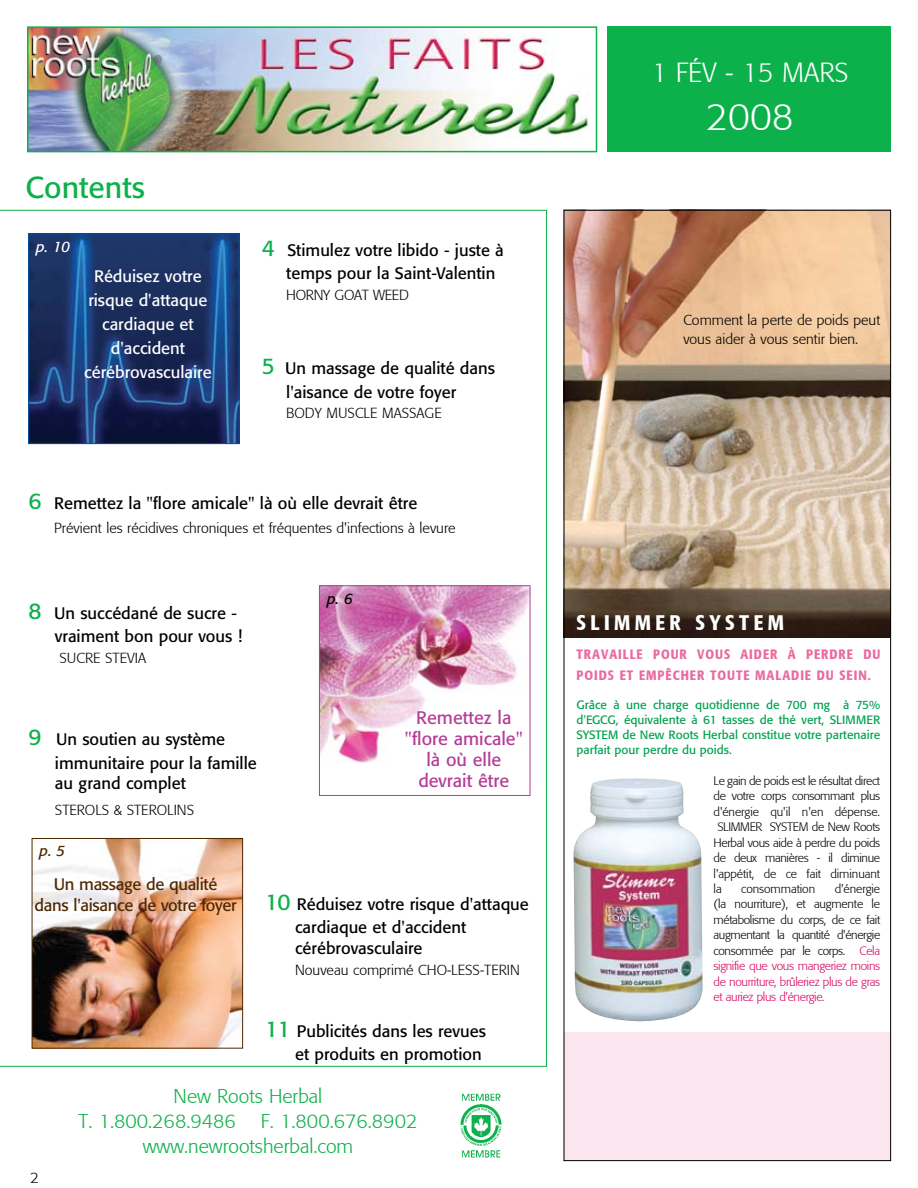
<style>
.page{position:relative;width:918px;height:1188px;background:#fff}
.page>*{position:absolute;margin:0;border:0;box-sizing:border-box;transform-origin:0 0}
.t1{font:300 37.5px "Formata";color:#fff}
.t2{font:30px "Formata";color:#0db14b}
.t3{font:300 27px "Formata";color:#fff}
.t4{font:500 condensed 21px "Formata";letter-spacing:.21em;color:#fff}
.t5{font:300 19.5px/25px "Formata";color:#0db14b}
.t6{font:18px/21px "Formata";color:#b43c96;text-align:center}
.t7{font:16.5px/23.4px "Formata";color:#000}
.t8{font:16.5px/24px "Formata";color:#fff;text-align:center}
.t9{font:16.5px/20.7px "Formata";letter-spacing:-.02em;color:#4f2800;text-align:center}
.t10{font:italic 15px "Formata";color:#fff}
.t11{font:italic 15px "Formata";color:#000}
.t12{font:italic 15px "Formata";color:#4f2800}
.t13{font:300 15px "Formata";color:#000}
.t14{font:300 14.25px/18.3px "Formata";color:#000}
.t15{font:300 14.25px "Formata";letter-spacing:-.02em;color:#000}
.t16{font:500 condensed 13.5px/21px "Formata";letter-spacing:.07em;color:#e86ba0}
.t17{font:300 12px/15.5px "Formata";letter-spacing:-.03em;color:#000;text-align:justify}
.t18{font:12px/15px "Formata";color:#00a250;text-align:justify}
.t19{font:300 12px "Formata";letter-spacing:-.005em;color:#000}
.s1{font-size:22.5px;color:#0db14b}
.s2{color:#d90861}
</style>
<div class="page">
<img style="left:566px;top:212px;width:323px;height:425px">
<div style="left:564px;top:1033px;width:327px;height:128px;background:#fbe6ef"></div>
<svg style="left:0;top:210px;width:547px;height:857px"></svg>
<img style="left:30px;top:29px;width:559px;height:120px">
<div style="left:27px;top:26px;width:570px;height:126px;border:2px solid #0db14b"></div>
<div style="left:608px;top:26px;width:283px;height:126px;background:#0db14b"></div>
<img style="left:460px;top:1093px;width:42px;height:65px">
<img style="left:30px;top:236px;width:207px;height:206px">
<div style="left:28px;top:234px;width:211px;height:210px;border:1px solid #00529c"></div>
<img style="left:321px;top:587px;width:207px;height:207px">
<div style="left:319px;top:585px;width:211px;height:211px;border:1px solid #b43c96"></div>
<img style="left:34px;top:840px;width:207px;height:207px">
<div style="left:32px;top:838px;width:211px;height:211px;border:1px solid #4f2800"></div>
<img style="left:573px;top:778px;width:130px;height:244px">
<h2 class="t2" style="left:25px;top:170px;width:121px">Contents</h2>
<p class="t10" style="left:36px;top:238px;width:36px">p. 10</p>
<p class="t8" style="left:84px;top:264px;width:129px">Réduisez votre risque d'attaque cardiaque et d'accident cérébrovasculaire</p>
<p class="t7" style="left:286px;top:238px;width:219px;text-indent:-25px"><span class="s1">4</span> Stimulez votre libido - juste à temps pour la Saint-Valentin</p>
<p class="t15" style="left:286px;top:286px;width:124px">HORNY GOAT WEED</p>
<p class="t7" style="left:286px;top:357px;width:210px;text-indent:-25px"><span class="s1">5</span> Un massage de qualité dans l'aisance de votre foyer</p>
<p class="t14" style="left:286px;top:404px;width:157px">BODY MUSCLE MASSAGE</p>
<p class="t7" style="left:28px;top:492px;width:390px"><span class="s1">6</span> Remettez la "flore amicale" là où elle devrait être</p>
<p class="t14" style="left:54px;top:519px;width:403px">Prévient les récidives chroniques et fréquentes d'infections à levure</p>
<p class="t7" style="left:55px;top:601px;width:189px;text-indent:-26px"><span class="s1">8</span> Un succédané de sucre - vraiment bon pour vous !</p>
<p class="t14" style="left:60px;top:649px;width:88px">SUCRE STEVIA</p>
<p class="t11" style="left:327px;top:589px;width:27px">p. 6</p>
<p class="t7" style="left:55px;top:728px;width:203px;text-indent:-26px"><span class="s1">9</span> Un soutien au système immunitaire pour la famille</p>
<p class="t7" style="left:55px;top:772px;width:132px">au grand complet</p>
<p class="t14" style="left:55px;top:801px;width:141px">STEROLS &amp; STEROLINS</p>
<p class="t6" style="left:405px;top:707px;width:119px">Remettez la "flore amicale" là où elle devrait être</p>
<p class="t12" style="left:40px;top:842px;width:27px">p. 5</p>
<p class="t9" style="left:35px;top:874px;width:203px">Un massage de qualité<br>dans l'aisance de votre foyer</p>
<p class="t7" style="left:295px;top:892px;width:235px;text-indent:-30px"><span class="s1">10</span> Réduisez votre risque d'attaque cardiaque et d'accident</p>
<p class="t7" style="left:295px;top:937px;width:129px">cérébrovasculaire</p>
<p class="t14" style="left:295px;top:961px;width:226px">Nouveau comprimé CHO-LESS-TERIN</p>
<p class="t7" style="left:265px;top:1019px;width:222px;text-align:right"><span class="s1">11</span> Publicités dans les revues et produits en promotion</p>
<p class="t13" style="left:30px;top:1169px;width:10px">2</p>
<p class="t5" style="left:79px;top:1084px;width:245px;text-indent:95px">New Roots Herbal<br>T. 1.800.268.9486</p>
<p class="t5" style="left:143px;top:1109px;width:276px;text-indent:118px">F. 1.800.676.8902 www.newrootsherbal.com</p>
<h3 class="t3" style="left:651px;top:57px;width:199px">1 FÉV - 15 MARS</h3>
<h1 class="t1" style="left:706px;top:95px;width:89px">2008</h1>
<p class="t14" style="left:683px;top:311px;width:198px">Comment la perte de poids peut vous aider à vous sentir bien.</p>
<p class="t4" style="left:577px;top:610px;width:209px">SLIMMER SYSTEM</p>
<p class="t16" style="left:577px;top:644px;width:305px">TRAVAILLE POUR VOUS AIDER À PERDRE DU<br>POIDS ET EMPÊCHER TOUTE MALADIE DU SEIN.</p>
<p class="t18" style="left:577px;top:697px;width:305px">Grâce à une charge quotidienne de 700 mg à 75% d'EGCG, équivalente à 61 tasses de thé vert, SLIMMER SYSTEM de New Roots Herbal constitue votre partenaire parfait pour perdre du poids.</p>
<p class="t17" style="left:714px;top:773px;width:168px">Le gain de poids est le résultat direct</p>
<p class="t17" style="left:714px;top:788px;width:168px">de votre corps consommant plus</p>
<p class="t19" style="left:714px;top:804px;width:168px">d'énergie qu'il n'en dépense.</p>
<p class="t17" style="left:717px;top:819px;width:164px">SLIMMER SYSTEM de New Roots</p>
<p class="t17" style="left:714px;top:835px;width:168px">Herbal vous aide à perdre du poids</p>
<p class="t17" style="left:714px;top:850px;width:168px">de deux manières - il diminue</p>
<p class="t19" style="left:714px;top:866px;width:168px">l'appétit, de ce fait diminuant</p>
<p class="t17" style="left:714px;top:881px;width:10px">la</p>
<p class="t19" style="left:741px;top:882px;width:75px">consommation</p>
<p class="t17" style="left:714px;top:881px;width:168px;text-indent:121px">d'énergie (la nourriture), et augmente le métabolisme du corps, de ce fait augmentant la quantité d'énergie consommée par le corps. <span class="s2">Cela signifie que vous mangeriez moins de nourriture, brûleriez plus de gras et auriez plus d'énergie.</span></p>
</div>
